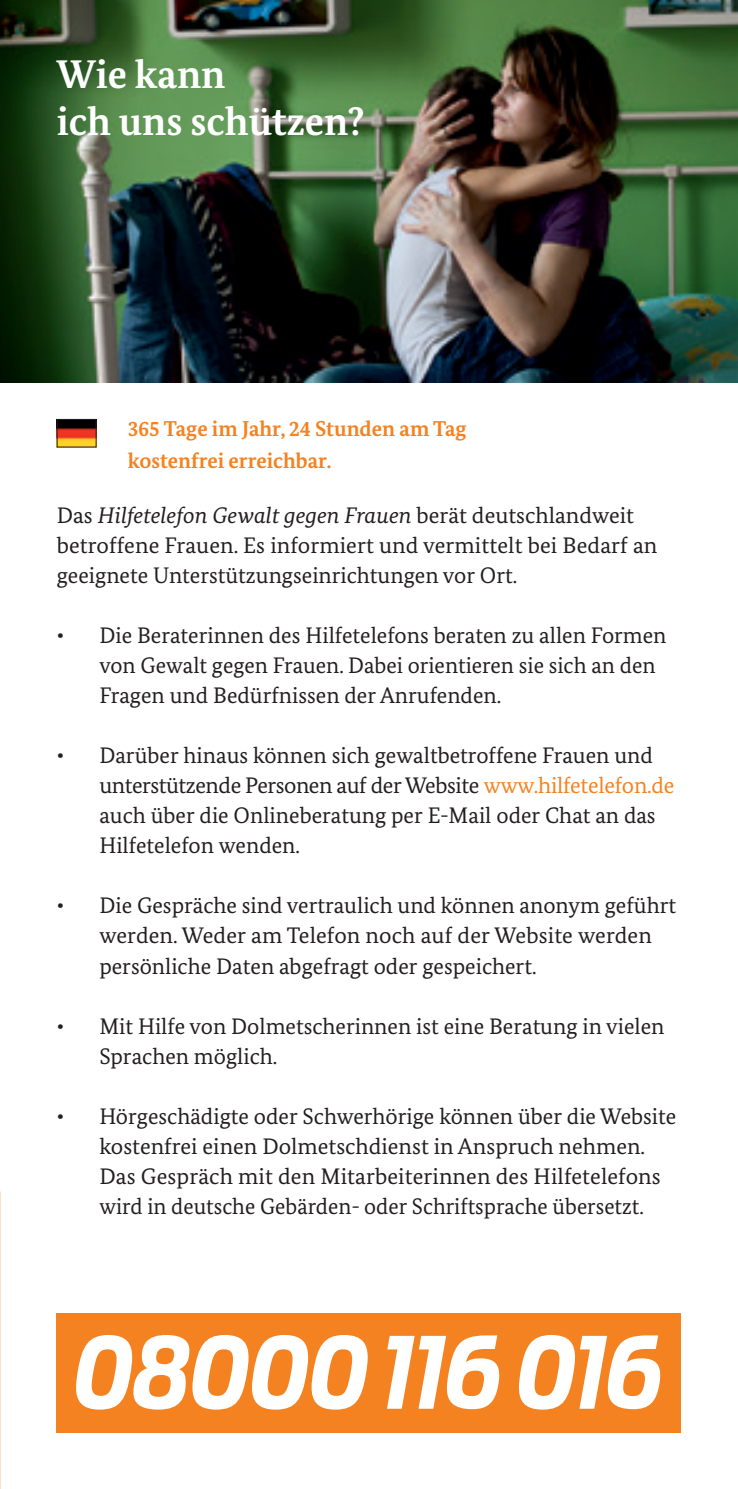
<style>
.page{position:relative;width:738px;height:1489px;background:#fff}
.page>*{position:absolute;margin:0;border:0;box-sizing:border-box;transform-origin:0 0}
.t1{font:700 40px/47.5px "Bundes Serif";color:#fff}
.t2{font:22.5px/30px "Bundes Serif";color:#231f20}
.t3{font:700 21.5px/32.5px "Bundes Serif";color:#f58220}
.s1{font-style:italic}
.s2{color:#f58220}
</style>
<div class="page">
<img style="left:1px;top:0;width:736px;height:383px">
<img style="left:0;top:0;width:1px;height:1191px">
<img style="left:59px;top:421px;width:35px;height:24px">
<div style="left:57px;top:419px;width:39px;height:28px;border:1px solid #231f20"></div>
<div style="left:57px;top:1312px;width:623px;height:119px;background:#f58220"></div>
<svg style="left:76px;top:1335px;width:291px;height:74px"></svg>
<svg style="left:387px;top:1335px;width:112px;height:73px"></svg>
<svg style="left:518px;top:1335px;width:141px;height:74px"></svg>
<h1 class="t1" style="left:57px;top:50px;width:309px">Wie kann<br>ich uns schützen?</h1>
<h2 class="t3" style="left:128px;top:412px;width:340px">365 Tage im Jahr, 24 Stunden am Tag kostenfrei erreichbar.</h2>
<p class="t2" style="left:57px;top:500px;width:601px">Das <span class="s1">Hilfetelefon Gewalt gegen Frauen</span> berät deutschlandweit betroffene Frauen. Es informiert und vermittelt bei Bedarf an geeignete Unterstützungseinrichtungen vor Ort.</p>
<p class="t2" style="left:99px;top:620px;width:568px">Die Beraterinnen des Hilfetelefons beraten zu allen Formen von Gewalt gegen Frauen. Dabei orientieren sie sich an den<br>Fragen und Bedürfnissen der Anrufenden.</p>
<p class="t2" style="left:99px;top:740px;width:576px">Darüber hinaus können sich gewaltbetroffene Frauen und unterstützende Personen auf der Website <span class="s2">www.hilfetelefon.de </span>auch über die Onlineberatung per E-Mail oder Chat an das Hilfetelefon wenden.</p>
<p class="t2" style="left:57px;top:620px;width:9px">•</p>
<p class="t2" style="left:57px;top:740px;width:9px">•</p>
<p class="t2" style="left:57px;top:890px;width:9px">•</p>
<p class="t2" style="left:57px;top:1010px;width:9px">•</p>
<p class="t2" style="left:57px;top:1100px;width:9px">•</p>
<p class="t2" style="left:99px;top:890px;width:577px">Die Gespräche sind vertraulich und können anonym geführt werden. Weder am Telefon noch auf der Website werden persönliche Daten abgefragt oder gespeichert.</p>
<p class="t2" style="left:99px;top:1010px;width:566px">Mit Hilfe von Dolmetscherinnen ist eine Beratung in vielen<br>Sprachen möglich.</p>
<p class="t2" style="left:99px;top:1100px;width:578px">Hörgeschädigte oder Schwerhörige können über die Website kostenfrei einen Dolmetschdienst in Anspruch nehmen.<br>Das Gespräch mit den Mitarbeiterinnen des Hilfetelefons wird in deutsche Gebärden- oder Schriftsprache übersetzt.</p>
</div>
